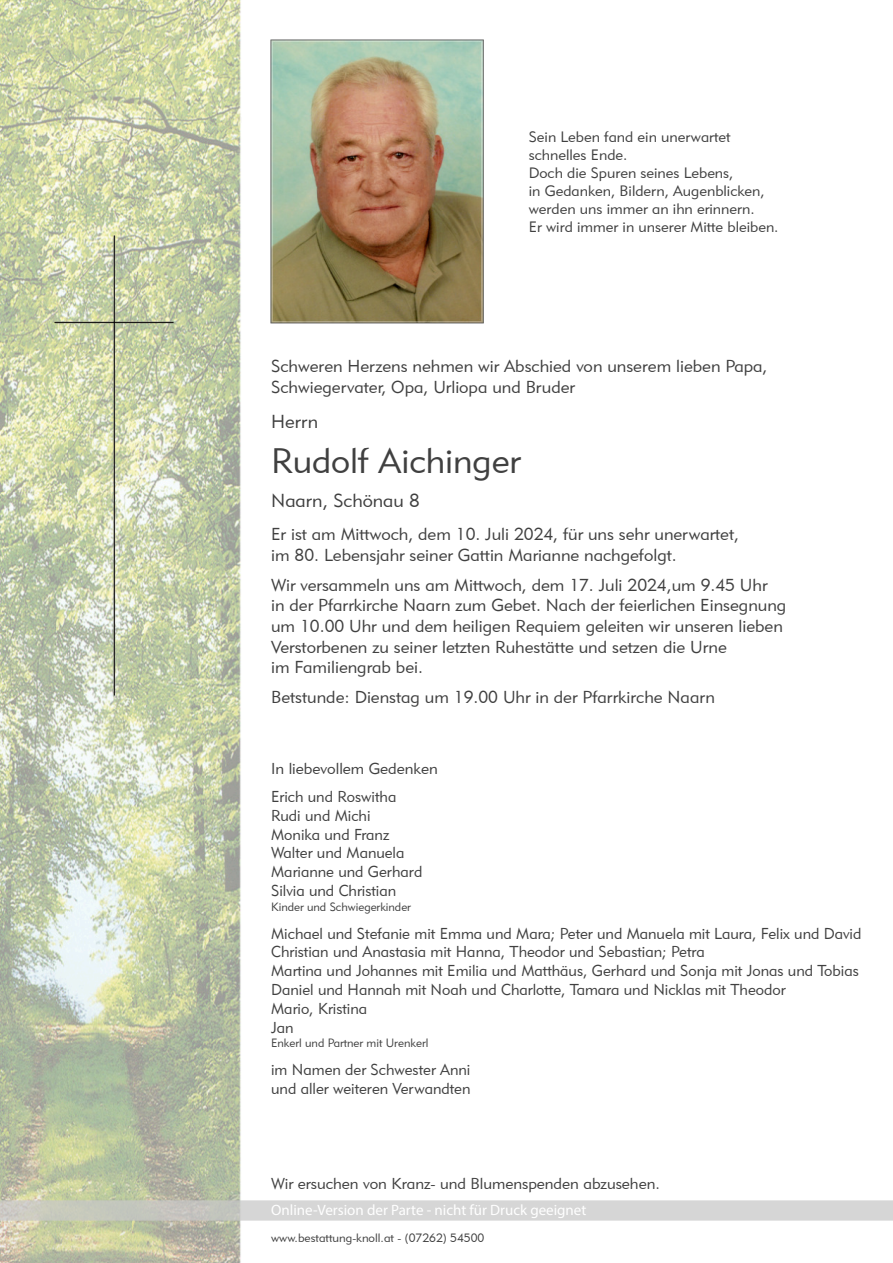
<style>
.page{position:relative;width:893px;height:1263px;background:#fff}
.page>*{position:absolute;margin:0;border:0;box-sizing:border-box;transform-origin:0 0}
.t1{font:35.25px "Geometric 415 BT Lite A";color:#404040}
.t2{font:18.75px "Geometric 415 BT Lite A";color:#404040}
.t3{font:17.25px/20.7px "Geometric 415 BT Lite A";color:#404040}
.t4{font:15.75px/18.9px "Geometric 415 BT Lite A";color:#404040}
.t5{font:15px/18px "Geometric 415 BT Lite A";color:#404040}
.t6{font:15px "Myriad Pro";color:#fff}
.t7{font:12px "Geometric 415 BT Lite A";color:#404040}
</style>
<div class="page">
<img style="left:0;top:0;width:854px;height:1263px">
<img style="left:55px;top:236px;width:119px;height:460px">
<img style="left:0;top:1200px;width:893px;height:20px">
<img style="left:270px;top:39px;width:214px;height:285px">
<p class="t5" style="left:529px;top:129px;width:251px">Sein Leben fand ein unerwartet schnelles Ende.<br>Doch die Spuren seines Lebens,<br>in Gedanken, Bildern, Augenblicken, werden uns immer an ihn erinnern.<br>Er wird immer in unserer Mitte bleiben.</p>
<p class="t3" style="left:271px;top:358px;width:498px">Schweren Herzens nehmen wir Abschied von unserem lieben Papa,<br>Schwiegervater, Opa, Urliopa und Bruder</p>
<p class="t2" style="left:271px;top:413px;width:48px">Herrn</p>
<h1 class="t1" style="left:271px;top:446px;width:251px">Rudolf Aichinger</h1>
<p class="t2" style="left:271px;top:493px;width:150px">Naarn, Schönau 8</p>
<p class="t3" style="left:271px;top:525px;width:469px">Er ist am Mittwoch, dem 10. Juli 2024, für uns sehr unerwartet, im 80. Lebensjahr seiner Gattin Marianne nachgefolgt.</p>
<p class="t3" style="left:271px;top:576px;width:517px">Wir versammeln uns am Mittwoch, dem 17. Juli 2024,um 9.45 Uhr<br>in der Pfarrkirche Naarn zum Gebet. Nach der feierlichen Einsegnung um 10.00 Uhr und dem heiligen Requiem geleiten wir unseren lieben Verstorbenen zu seiner letzten Ruhestätte und setzen die Urne<br>im Familiengrab bei.</p>
<p class="t3" style="left:271px;top:688px;width:445px">Betstunde: Dienstag um 19.00 Uhr in der Pfarrkirche Naarn</p>
<p class="t4" style="left:271px;top:756px;width:168px;line-height:27.9px">In liebevollem Gedenken<br>Erich und Roswitha</p>
<p class="t4" style="left:271px;top:807px;width:153px">Rudi und Michi<br>Monika und Franz<br>Walter und Manuela<br>Marianne und Gerhard<br>Silvia und Christian</p>
<p class="t7" style="left:271px;top:901px;width:141px">Kinder und Schwiegerkinder</p>
<p class="t4" style="left:271px;top:925px;width:592px">Michael und Stefanie mit Emma und Mara; Peter und Manuela mit Laura, Felix und David Christian und Anastasia mit Hanna, Theodor und Sebastian; Petra<br>Martina und Johannes mit Emilia und Matthäus, Gerhard und Sonja mit Jonas und Tobias Daniel und Hannah mit Noah und Charlotte, Tamara und Nicklas mit Theodor<br>Mario, Kristina<br>Jan</p>
<p class="t7" style="left:271px;top:1038px;width:159px">Enkerl und Partner mit Urenkerl</p>
<p class="t4" style="left:271px;top:1062px;width:201px">im Namen der Schwester Anni und aller weiteren Verwandten</p>
<p class="t4" style="left:271px;top:1175px;width:390px">Wir ersuchen von Kranz- und Blumenspenden abzusehen.</p>
<p class="t6" style="left:271px;top:1203px;width:317px">Online-Version der Parte - nicht für Druck geeignet</p>
<p class="t7" style="left:271px;top:1233px;width:215px">www.bestattung-knoll.at - (07262) 54500</p>
</div>
